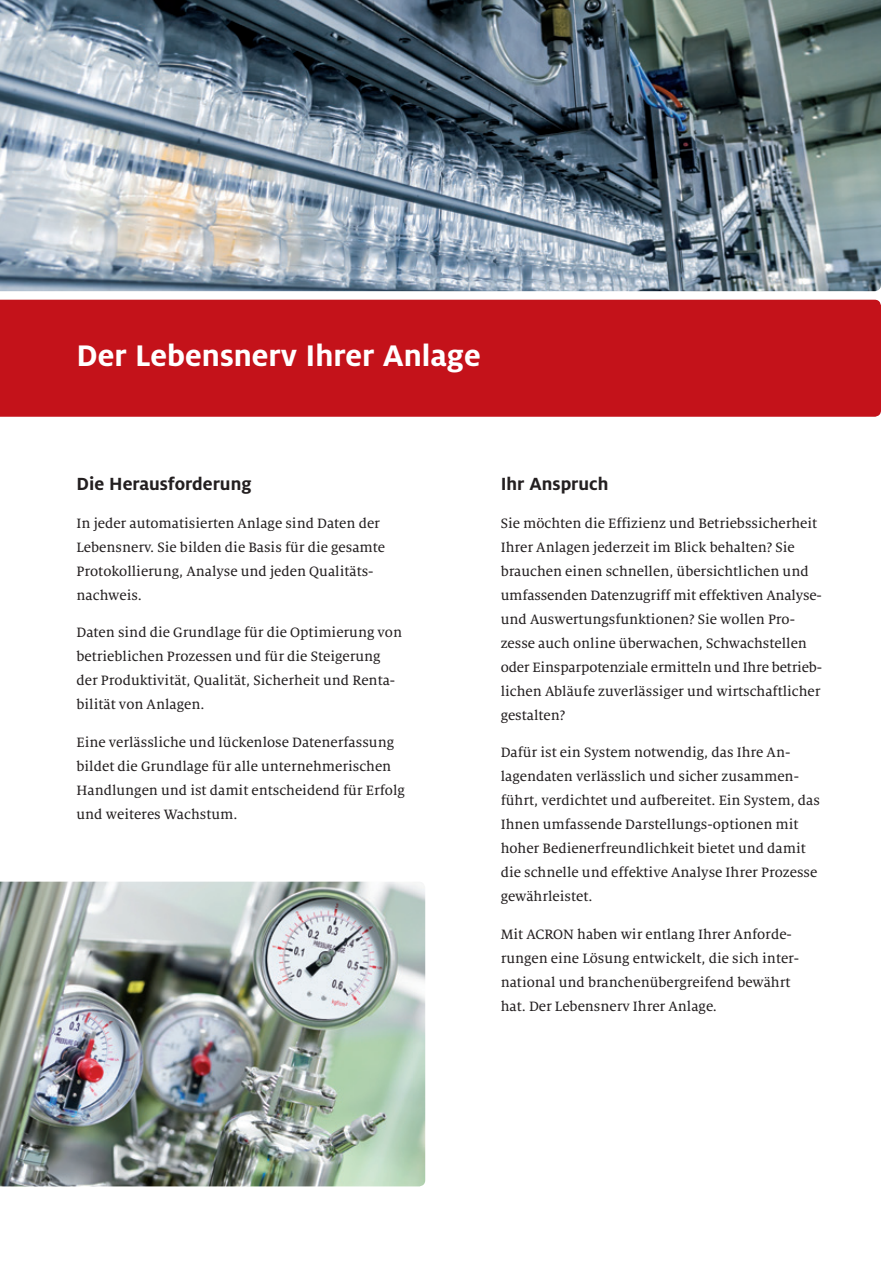
<style>
.page{position:relative;width:893px;height:1263px;background:#fff}
.page>*{position:absolute;margin:0;border:0;box-sizing:border-box;transform-origin:0 0}
.t1{font:700 33px "Milo OT";color:#fff}
.t2{font:700 19.5px "Milo OT";color:#231f20}
.t3{font:15px/24px "Milo Serif OT Text";color:#231f20}
</style>
<div class="page">
<div style="left:0;top:300px;width:881px;height:117px;background:#c4121a"></div>
<img style="left:0;top:882px;width:425px;height:304px">
<img style="left:0;top:0;width:881px;height:291px">
<h1 class="t1" style="left:77px;top:339px;width:406px">Der Lebensnerv Ihrer Anlage</h1>
<h2 class="t2" style="left:77px;top:474px;width:177px">Die Herausforderung</h2>
<p class="t3" style="left:77px;top:511px;width:310px">In jeder automatisierten Anlage sind Daten der Lebensnerv. Sie bilden die Basis für die gesamte Protokollierung, Analyse und jeden Qualitäts&shy;nachweis.</p>
<p class="t3" style="left:77px;top:621px;width:327px">Daten sind die Grundlage für die Optimierung von betrieblichen Prozessen und für die Steigerung der Produktivität, Qualität, Sicherheit und Renta&shy;bilität von Anlagen.</p>
<p class="t3" style="left:77px;top:730px;width:330px">Eine verlässliche und lückenlose Datenerfassung bildet die Grundlage für alle unternehmerischen Handlungen und ist damit entscheidend für Erfolg und weiteres Wachstum.</p>
<h2 class="t2" style="left:501px;top:474px;width:109px">Ihr Anspruch</h2>
<p class="t3" style="left:501px;top:511px;width:323px">Sie möchten die Effizienz und Betriebssicherheit Ihrer Anlagen jederzeit im Blick behalten? Sie brauchen einen schnellen, übersichtlichen und umfassenden Datenzugriff mit effektiven Analyse&shy;und Auswertungsfunktionen? Sie wollen Pro&shy;zesse auch online überwachen, Schwachstellen oder Einsparpotenziale ermitteln und Ihre betrieb&shy;lichen Abläufe zuverlässiger und wirtschaftlicher gestalten?</p>
<p class="t3" style="left:501px;top:741px;width:321px">Dafür ist ein System notwendig, das Ihre An&shy;lagendaten verlässlich und sicher zusammen&shy;führt, verdichtet und aufbereitet. Ein System, das Ihnen umfassende Darstellungs-optionen mit hoher Bedienerfreundlichkeit bietet und damit die schnelle und effektive Analyse Ihrer Prozesse gewährleistet.</p>
<p class="t3" style="left:501px;top:922px;width:300px">Mit ACRON haben wir entlang Ihrer Anforde&shy;rungen eine Lösung entwickelt, die sich inter&shy;national und branchenübergreifend bewährt hat. Der Lebensnerv Ihrer Anlage.</p>
</div>
